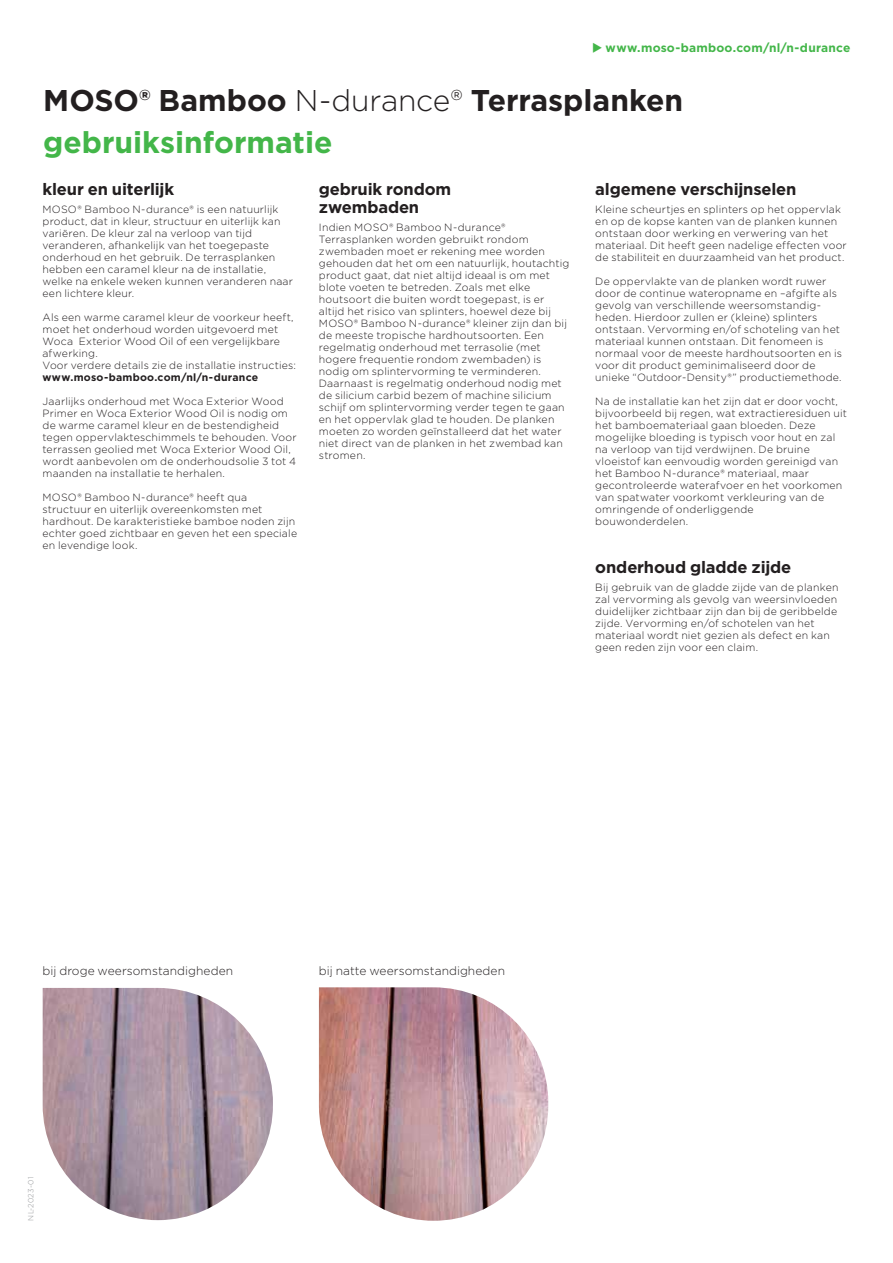
<style>
.page{position:relative;width:893px;height:1263px;background:#fff}
.page>*{position:absolute;margin:0;border:0;box-sizing:border-box;transform-origin:0 0}
.t1{font:700 30px/42px "Gotham";color:#231f20}
.t2{font:700 16.5px/18px "Gotham";letter-spacing:-.01em;color:#231f20}
.t3{font:300 12px "Gotham";letter-spacing:.005em;color:#231f20}
.t4{font:700 12px "Gotham";letter-spacing:.02em;color:#43b649}
.t5{font:300 10.5px/12px "Gotham";letter-spacing:.02em;color:#231f20}
.t6{font:700 10.5px "Gotham";letter-spacing:.025em;color:#231f20}
.t7{font:300 7.5px "Gotham";letter-spacing:.025em;color:#939598}
.s1{font-weight:300}
.s2{color:#43b649}
</style>
<div class="page">
<img style="left:319px;top:987px;width:229px;height:234px">
<img style="left:43px;top:988px;width:230px;height:232px">
<p class="t4" style="left:592px;top:40px;width:260px">◆ www.moso-bamboo.com/nl/n-durance</p>
<h1 class="t1" style="left:43px;top:79px;width:641px">MOSO® Bamboo <span class="s1">N-durance®</span> Terrasplanken <span class="s2">gebruiksinformatie</span></h1>
<h2 class="t2" style="left:43px;top:180px;width:133px">kleur en uiterlijk</h2>
<p class="t5" style="left:43px;top:203px;width:252px">MOSO® Bamboo N-durance® is een natuurlijk product, dat in kleur, structuur en uiterlijk kan variëren. De kleur zal na verloop van tijd veranderen, afhankelijk van het toegepaste onderhoud en het gebruik. De terrasplanken hebben een caramel kleur na de installatie, welke na enkele weken kunnen veranderen naar een lichtere kleur.</p>
<p class="t5" style="left:43px;top:311px;width:255px">Als een warme caramel kleur de voorkeur heeft, moet het onderhoud worden uitgevoerd met Woca Exterior Wood Oil of een vergelijkbare afwerking.<br>Voor verdere details zie de installatie instructies:</p>
<p class="t6" style="left:43px;top:370px;width:217px">www.moso-bamboo.com/nl/n-durance</p>
<p class="t5" style="left:43px;top:395px;width:256px">Jaarlijks onderhoud met Woca Exterior Wood Primer en Woca Exterior Wood Oil is nodig om de warme caramel kleur en de bestendigheid tegen oppervlakteschimmels te behouden. Voor terrassen geolied met Woca Exterior Wood Oil, wordt aanbevolen om de onderhoudsolie 3 tot 4 maanden na installatie te herhalen.</p>
<p class="t5" style="left:43px;top:491px;width:256px">MOSO® Bamboo N-durance® heeft qua structuur en uiterlijk overeenkomsten met hardhout. De karakteristieke bamboe noden zijn echter goed zichtbaar en geven het een speciale en levendige look.</p>
<h2 class="t2" style="left:319px;top:180px;width:134px">gebruik rondom zwembaden</h2>
<p class="t5" style="left:319px;top:221px;width:252px">Indien MOSO® Bamboo N-durance® Terrasplanken worden gebruikt rondom zwembaden moet er rekening mee worden gehouden dat het om een natuurlijk, houtachtig product gaat, dat niet altijd ideaal is om met blote voeten te betreden. Zoals met elke houtsoort die buiten wordt toegepast, is er altijd het risico van splinters, hoewel deze bij MOSO® Bamboo N-durance® kleiner zijn dan bij de meeste tropische hardhoutsoorten. Een regelmatig onderhoud met terrasolie (met hogere frequentie rondom zwembaden) is nodig om splintervorming te verminderen.<br>Daarnaast is regelmatig onderhoud nodig met de silicium carbid bezem of machine silicium schijf om splintervorming verder tegen te gaan en het oppervlak glad te houden. De planken moeten zo worden geïnstalleerd dat het water niet direct van de planken in het zwembad kan stromen.</p>
<h2 class="t2" style="left:595px;top:180px;width:203px">algemene verschijnselen</h2>
<p class="t5" style="left:595px;top:203px;width:253px">Kleine scheurtjes en splinters op het oppervlak en op de kopse kanten van de planken kunnen ontstaan door werking en verwering van het materiaal. Dit heeft geen nadelige effecten voor de stabiliteit en duurzaamheid van het product.</p>
<p class="t5" style="left:595px;top:275px;width:248px">De oppervlakte van de planken wordt ruwer door de continue wateropname en –afgifte als gevolg van verschillende weersomstandig&shy;heden. Hierdoor zullen er (kleine) splinters ontstaan. Vervorming en/of schoteling van het materiaal kunnen ontstaan. Dit fenomeen is normaal voor de meeste hardhoutsoorten en is voor dit product geminimaliseerd door de unieke “Outdoor-Density®” productiemethode.</p>
<p class="t5" style="left:595px;top:395px;width:253px">Na de installatie kan het zijn dat er door vocht, bijvoorbeeld bij regen, wat extractieresiduen uit het bamboemateriaal gaan bloeden. Deze mogelijke bloeding is typisch voor hout en zal na verloop van tijd verdwijnen. De bruine vloeistof kan eenvoudig worden gereinigd van het Bamboo N-durance® materiaal, maar gecontroleerde waterafvoer en het voorkomen van spatwater voorkomt verkleuring van de omringende of onderliggende bouwonderdelen.</p>
<h2 class="t2" style="left:595px;top:558px;width:198px">onderhoud gladde zijde</h2>
<p class="t5" style="left:595px;top:581px;width:245px">Bij gebruik van de gladde zijde van de planken zal vervorming als gevolg van weersinvloeden duidelijker zichtbaar zijn dan bij de geribbelde zijde. Vervorming en/of schotelen van het materiaal wordt niet gezien als defect en kan geen reden zijn voor een claim.</p>
<p class="t3" style="left:43px;top:963px;width:192px">bij droge weersomstandigheden</p>
<p class="t3" style="left:319px;top:963px;width:188px">bij natte weersomstandigheden</p>
<p class="t7" style="left:26px;top:1221px;width:46px;rotate:-90deg">NL-2023-01</p>
</div>
